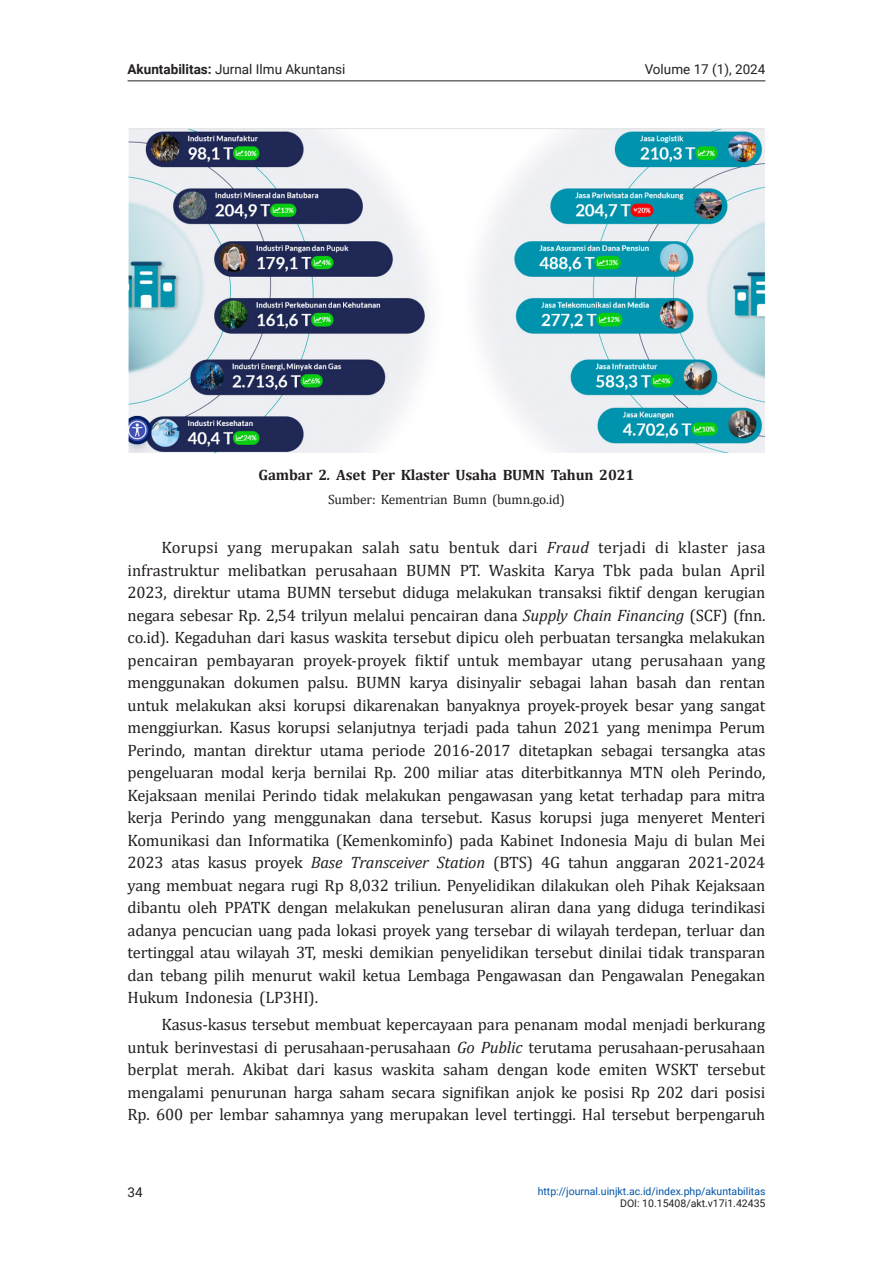
<style>
.page{position:relative;width:893px;height:1263px;background:#fff}
.page>*{position:absolute;margin:0;border:0;box-sizing:border-box;transform-origin:0 0}
.Bodyteks{font:16.5px/22.5px "Cambria";letter-spacing:-.01em;color:#231f20;text-align:justify}
.Judul_gambar_dan_tab{font:700 15px "Cambria";letter-spacing:-.01em;color:#231f20}
.t1{font:13.5px "Roboto";color:#231f20}
.Keterangan_Gambar{font:13.5px "Cambria";letter-spacing:-.01em;color:#231f20}
.t2{font:10.5px "Roboto";color:#0154a6}
.t3{font:10.5px "Roboto";color:#231f20}
.s1{font-weight:700}
.s2{font-style:italic}
</style>
<div class="page">
<hr style="left:128px;top:80px;width:637px;height:1px;background:#231f20">
<img style="left:128px;top:128px;width:637px;height:325px">
<p class="t1" style="left:128px;top:60px;width:219px"><span class="s1">Akuntabilitas:</span> Jurnal Ilmu Akuntansi</p>
<p class="t1" style="left:645px;top:60px;width:122px">Volume 17 (1), 2024</p>
<p class="Judul_gambar_dan_tab" style="left:259px;top:464px;width:377px">Gambar 2<span class="s2">.</span> Aset Per Klaster Usaha BUMN Tahun 2021</p>
<p class="Keterangan_Gambar" style="left:328px;top:491px;width:238px">Sumber: Kementrian Bumn (bumn.go.id)</p>
<p class="Bodyteks" style="left:128px;top:536px;width:639px;text-indent:34px">Korupsi yang merupakan salah satu bentuk dari <span class="s2">Fraud</span> terjadi di klaster jasa infrastruktur melibatkan perusahaan BUMN PT. Waskita Karya Tbk pada bulan April 2023, direktur utama BUMN tersebut diduga melakukan transaksi fiktif dengan kerugian negara sebesar Rp. 2,54 trilyun melalui pencairan dana <span class="s2">Supply Chain Financing</span> (SCF) (fnn. co.id). Kegaduhan dari kasus waskita tersebut dipicu oleh perbuatan tersangka melakukan pencairan pembayaran proyek-proyek fiktif untuk membayar utang perusahaan yang menggunakan dokumen palsu. BUMN karya disinyalir sebagai lahan basah dan rentan untuk melakukan aksi korupsi dikarenakan banyaknya proyek-proyek besar yang sangat menggiurkan. Kasus korupsi selanjutnya terjadi pada tahun 2021 yang menimpa Perum Perindo, mantan direktur utama periode 2016-2017 ditetapkan sebagai tersangka atas pengeluaran modal kerja bernilai Rp. 200 miliar atas diterbitkannya MTN oleh Perindo, Kejaksaan menilai Perindo tidak melakukan pengawasan yang ketat terhadap para mitra kerja Perindo yang menggunakan dana tersebut. Kasus korupsi juga menyeret Menteri Komunikasi dan Informatika (Kemenkominfo) pada Kabinet Indonesia Maju di bulan Mei 2023 atas kasus proyek <span class="s2">Base Transceiver Station</span> (BTS) 4G tahun anggaran 2021-2024 yang membuat negara rugi Rp 8,032 triliun. Penyelidikan dilakukan oleh Pihak Kejaksaan dibantu oleh PPATK dengan melakukan penelusuran aliran dana yang diduga terindikasi adanya pencucian uang pada lokasi proyek yang tersebar di wilayah terdepan, terluar dan tertinggal atau wilayah 3T, meski demikian penyelidikan tersebut dinilai tidak transparan dan tebang pilih menurut wakil ketua Lembaga Pengawasan dan Pengawalan Penegakan Hukum Indonesia (LP3HI).</p>
<p class="Bodyteks" style="left:128px;top:1013px;width:639px;text-indent:34px">Kasus-kasus tersebut membuat kepercayaan para penanam modal menjadi berkurang untuk berinvestasi di perusahaan-perusahaan <span class="s2">Go Public</span> terutama perusahaan-perusahaan berplat merah. Akibat dari kasus waskita saham dengan kode emiten WSKT tersebut mengalami penurunan harga saham secara signifikan anjok ke posisi Rp 202 dari posisi Rp. 600 per lembar sahamnya yang merupakan level tertinggi. Hal tersebut berpengaruh</p>
<p class="t1" style="left:128px;top:1183px;width:17px">34</p>
<p class="t2" style="left:538px;top:1184px;width:229px">http://journal.uinjkt.ac.id/index.php/akuntabilitas</p>
<p class="t3" style="left:620px;top:1196px;width:147px">DOI: 10.15408/akt.v17i1.42435</p>
</div>
